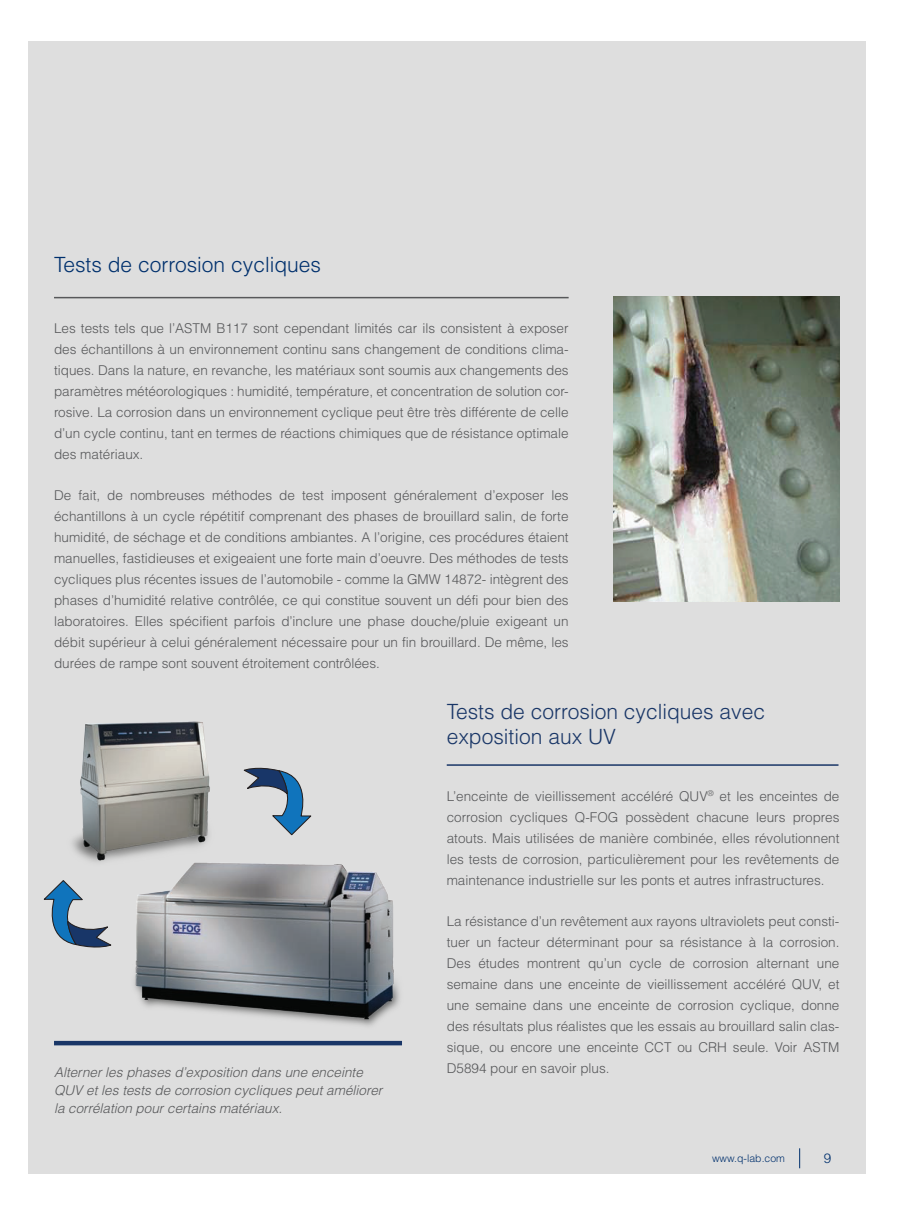
<style>
.page{position:relative;width:907px;height:1215px;background:#fff}
.page>*{position:absolute;margin:0;border:0;box-sizing:border-box;transform-origin:0 0}
.Section_Titles__Medi{font:300 21px/25.2px "Helvetica LT Std";color:#193667}
.Section_Titles__Medi-2{font:300 21px "Helvetica LT Std";color:#00306d}
.t1{font:300 13.5px/21px "Helvetica LT Std";color:#57585a;text-align:justify}
.Captions{font:italic 300 13.5px/18px "Helvetica LT Std";color:#57585a}
.t2{font:300 13.5px "Helvetica LT Std";color:#00306d}
.t3{font:300 10.5px "Helvetica LT Std";color:#00306d}
</style>
<div class="page">
<div style="left:28px;top:41px;width:837px;height:1133px;background:#dedede"></div>
<svg style="left:799px;top:1148px;width:1px;height:20px"></svg>
<hr style="left:54px;top:297px;width:514px;height:1px;background:#57585a">
<hr style="left:446px;top:764px;width:392px;height:2px;background:#193667">
<img style="left:72px;top:721px;width:138px;height:141px">
<hr style="left:54px;top:1041px;width:348px;height:4px;background:#193667">
<img style="left:613px;top:297px;width:226px;height:304px">
<img style="left:104px;top:850px;width:296px;height:176px">
<svg style="left:44px;top:880px;width:67px;height:68px"></svg>
<svg style="left:244px;top:768px;width:67px;height:67px"></svg>
<p class="Section_Titles__Medi-2" style="left:54px;top:251px;width:268px">Tests de corrosion cycliques</p>
<p class="t1" style="left:54px;top:317px;width:516px">Les tests tels que l’ASTM B117 sont cependant limités car ils consistent à exposer des échantillons à un environnement continu sans changement de conditions clima&shy;tiques. Dans la nature, en revanche, les matériaux sont soumis aux changements des paramètres météorologiques : humidité, température, et concentration de solution cor&shy;rosive. La corrosion dans un environnement cyclique peut être très différente de celle d’un cycle continu, tant en termes de réactions chimiques que de résistance optimale des matériaux.</p>
<p class="t1" style="left:54px;top:485px;width:516px">De fait, de nombreuses méthodes de test imposent généralement d’exposer les échantillons à un cycle répétitif comprenant des phases de brouillard salin, de forte humidité, de séchage et de conditions ambiantes. A l’origine, ces procédures étaient manuelles, fastidieuses et exigeaient une forte main d’oeuvre. Des méthodes de tests cycliques plus récentes issues de l’automobile - comme la GMW 14872- intègrent des phases d’humidité relative contrôlée, ce qui constitue souvent un défi pour bien des laboratoires. Elles spécifient parfois d’inclure une phase douche/pluie exigeant un débit supérieur à celui généralement nécessaire pour un fin brouillard. De même, les durées de rampe sont souvent étroitement contrôlées.</p>
<p class="Captions" style="left:54px;top:1063px;width:330px">Alterner les phases d’exposition dans une enceinte<br>QUV et les tests de corrosion cycliques peut améliorer la corrélation pour certains matériaux.</p>
<p class="Section_Titles__Medi" style="left:446px;top:699px;width:320px">Tests de corrosion cycliques avec exposition aux UV</p>
<p class="t1" style="left:446px;top:785px;width:394px">L’enceinte de vieillissement accéléré QUV<sup>®</sup> et les enceintes de corrosion cycliques Q-FOG possèdent chacune leurs propres atouts. Mais utilisées de manière combinée, elles révolutionnent les tests de corrosion, particulièrement pour les revêtements de maintenance industrielle sur les ponts et autres infrastructures.</p>
<p class="t1" style="left:446px;top:911px;width:394px">La résistance d’un revêtement aux rayons ultraviolets peut consti&shy;tuer un facteur déterminant pour sa résistance à la corrosion.<br>Des études montrent qu’un cycle de corrosion alternant une semaine dans une enceinte de vieillissement accéléré QUV, et une semaine dans une enceinte de corrosion cyclique, donne des résultats plus réalistes que les essais au brouillard salin clas&shy;sique, ou encore une enceinte CCT ou CRH seule. Voir ASTM D5894 pour en savoir plus.</p>
<p class="t3" style="left:712px;top:1152px;width:74px">www.q-lab.com</p>
<p class="t2" style="left:823px;top:1150px;width:9px">9</p>
</div>
